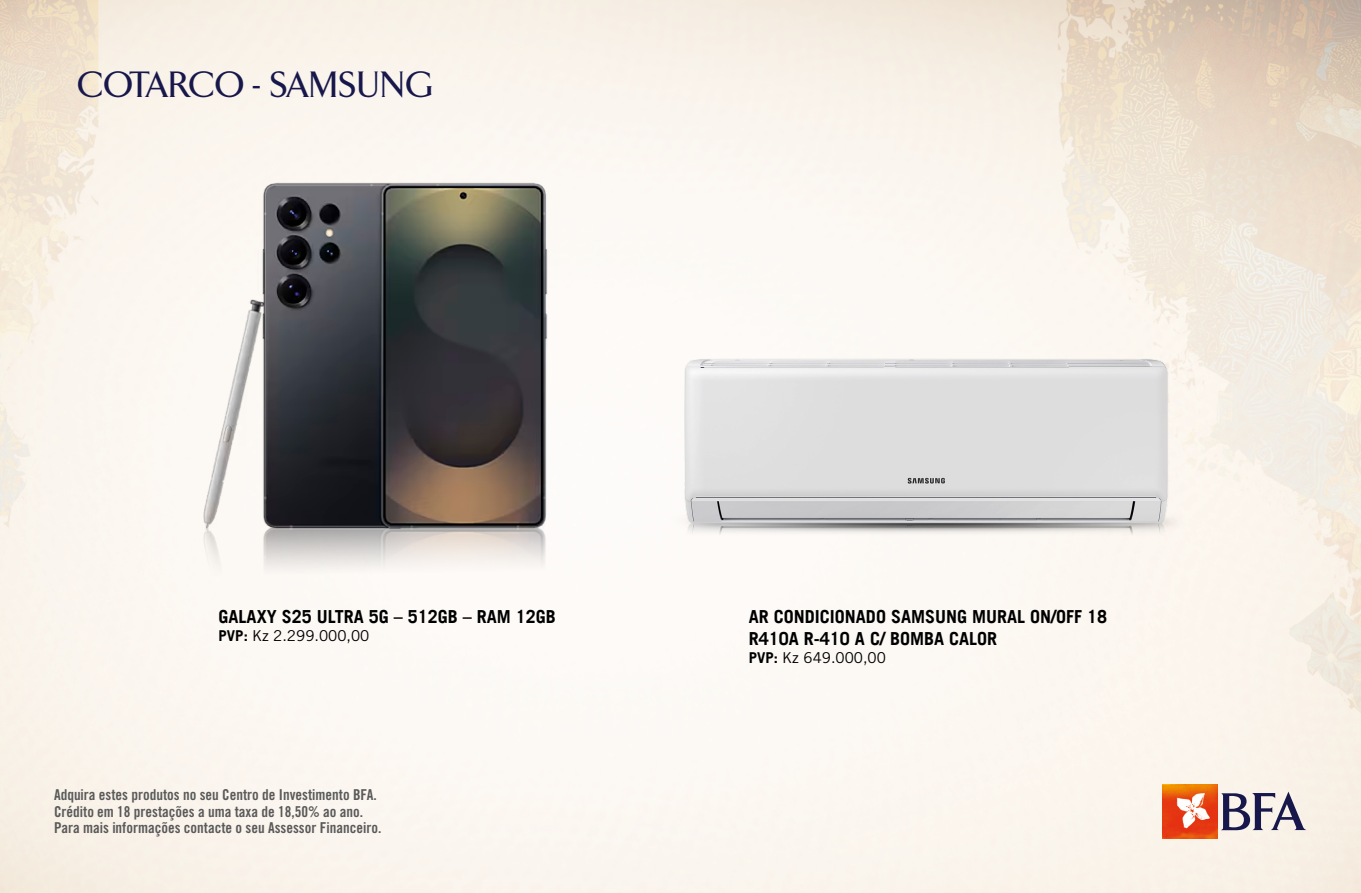
<style>
.page{position:relative;width:1361px;height:893px;background:#fff}
.page>*{position:absolute;margin:0;border:0;box-sizing:border-box;transform-origin:0 0}
.t1{font:500 37.5px "Arrow";color:#17174b}
.t2{font:18px/21.6px "Trade Gothic Bold 4";color:#000}
.t3{font:15px/16.5px "Trade Gothic LT Std Bd Cn 20";color:#595959}
.t4{font:15px "Trade Gothic";color:#000}
.s1{font-family:"Trade Gothic Bold 4"}
</style>
<div class="page">
<img style="left:0;top:0;width:1361px;height:893px">
<svg style="left:1221px;top:792px;width:85px;height:38px;background:#a39eac"></svg>
<img style="left:1162px;top:785px;width:55px;height:54px">
<img style="left:667px;top:339px;width:519px;height:229px">
<img style="left:186px;top:142px;width:373px;height:483px">
<h1 class="t1" style="left:78px;top:65px;width:357px">COTARCO - SAMSUNG</h1>
<p class="t2" style="left:219px;top:607px;width:339px">GALAXY S25 ULTRA 5G – 512GB – RAM 12GB</p>
<p class="t4" style="left:219px;top:627px;width:152px"><span class="s1">PVP:</span> Kz 2.299.000,00</p>
<p class="t3" style="left:54px;top:786px;width:329px">Adquira estes produtos no seu Centro de Investimento BFA.<br>Crédito em 18 prestações a uma taxa de 18,50% ao ano.<br>Para mais informações contacte o seu Assessor Financeiro.</p>
<p class="t2" style="left:749px;top:607px;width:360px">AR CONDICIONADO SAMSUNG MURAL ON/OFF 18<br>R410A R-410 A C/ BOMBA CALOR</p>
<p class="t4" style="left:749px;top:648px;width:139px"><span class="s1">PVP:</span> Kz 649.000,00</p>
</div>
